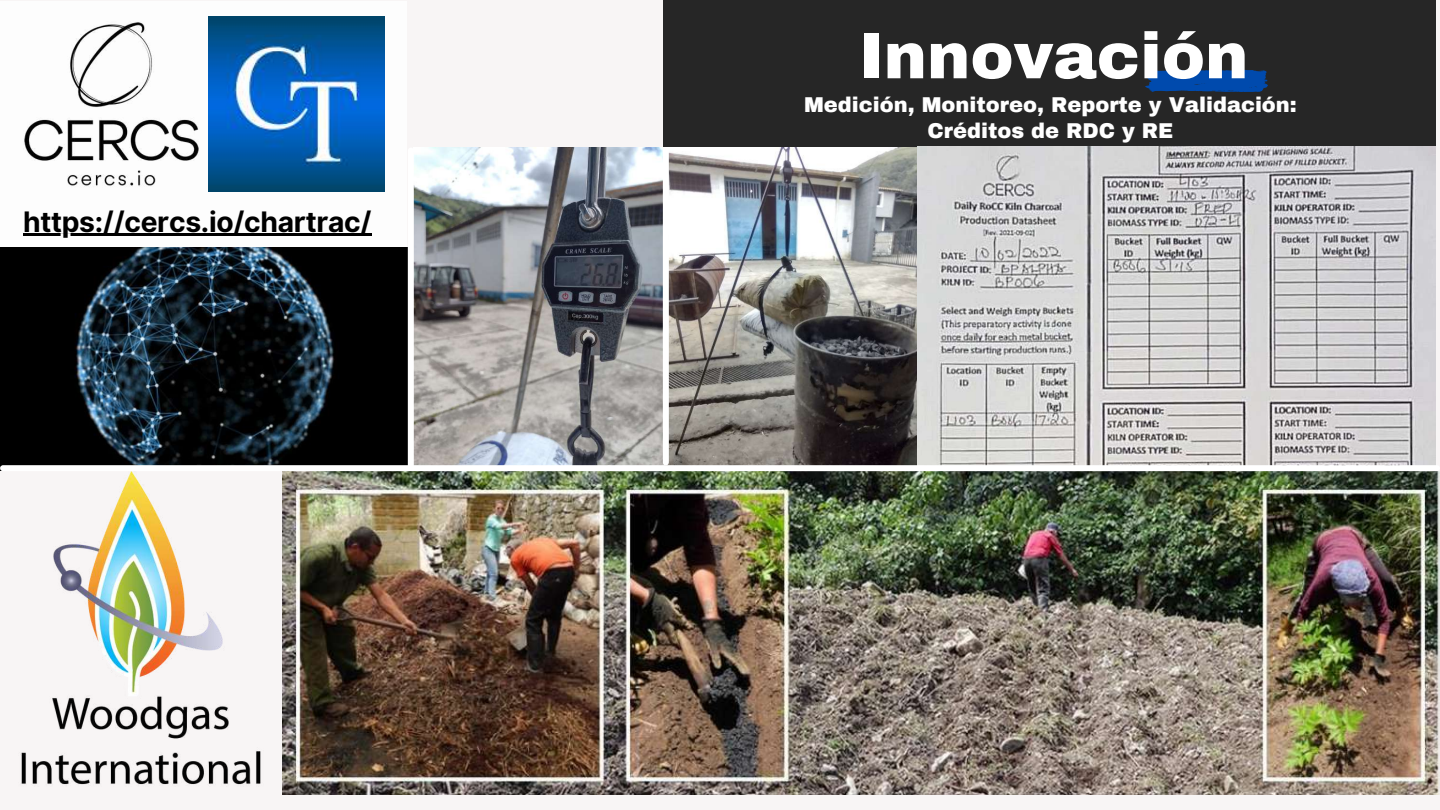
<style>
.page{position:relative;width:1440px;height:810px;background:#f8f5f5}
.page>*{position:absolute;margin:0;border:0;box-sizing:border-box;transform-origin:0 0}
.t1{font:900 65px "Archivo";color:#fff}
.t2{font:700 28.2px "Inter";letter-spacing:-.01em;color:#000}
.t3{font:900 21px/26.2px "Archivo";color:#fff;text-align:center}
</style>
<div class="page">
<div style="left:663px;top:0;width:772px;height:156px;background:#262626"></div>
<img style="left:414px;top:147px;width:1021px;height:318px">
<svg style="left:1145px;top:70px;width:123px;height:22px;background:#03469f"></svg>
<div style="left:0;top:1px;width:407px;height:246px;background:#fff"></div>
<img style="left:209px;top:16px;width:176px;height:176px">
<img style="left:24px;top:22px;width:175px;height:164px">
<hr style="left:23px;top:234px;width:348px;height:2px;background:#000">
<img style="left:283px;top:471px;width:1157px;height:323px">
<img style="left:0;top:247px;width:407px;height:224px">
<div style="left:663px;top:151px;width:6px;height:312px;background:#fff"></div>
<div style="left:408px;top:151px;width:6px;height:317px;background:#fff"></div>
<div style="left:3px;top:465px;width:1434px;height:6px;background:#fff"></div>
<img style="left:21px;top:471px;width:240px;height:314px">
<h2 class="t2" style="left:23px;top:205px;width:350px">https://cercs.io/chartrac/</h2>
<h1 class="t1" style="left:858px;top:21px;width:392px">Innovación</h1>
<p class="t3" style="left:804px;top:92px;width:494px">Medición, Monitoreo, Reporte y Validación:<br>Créditos de RDC y RE</p>
</div>
